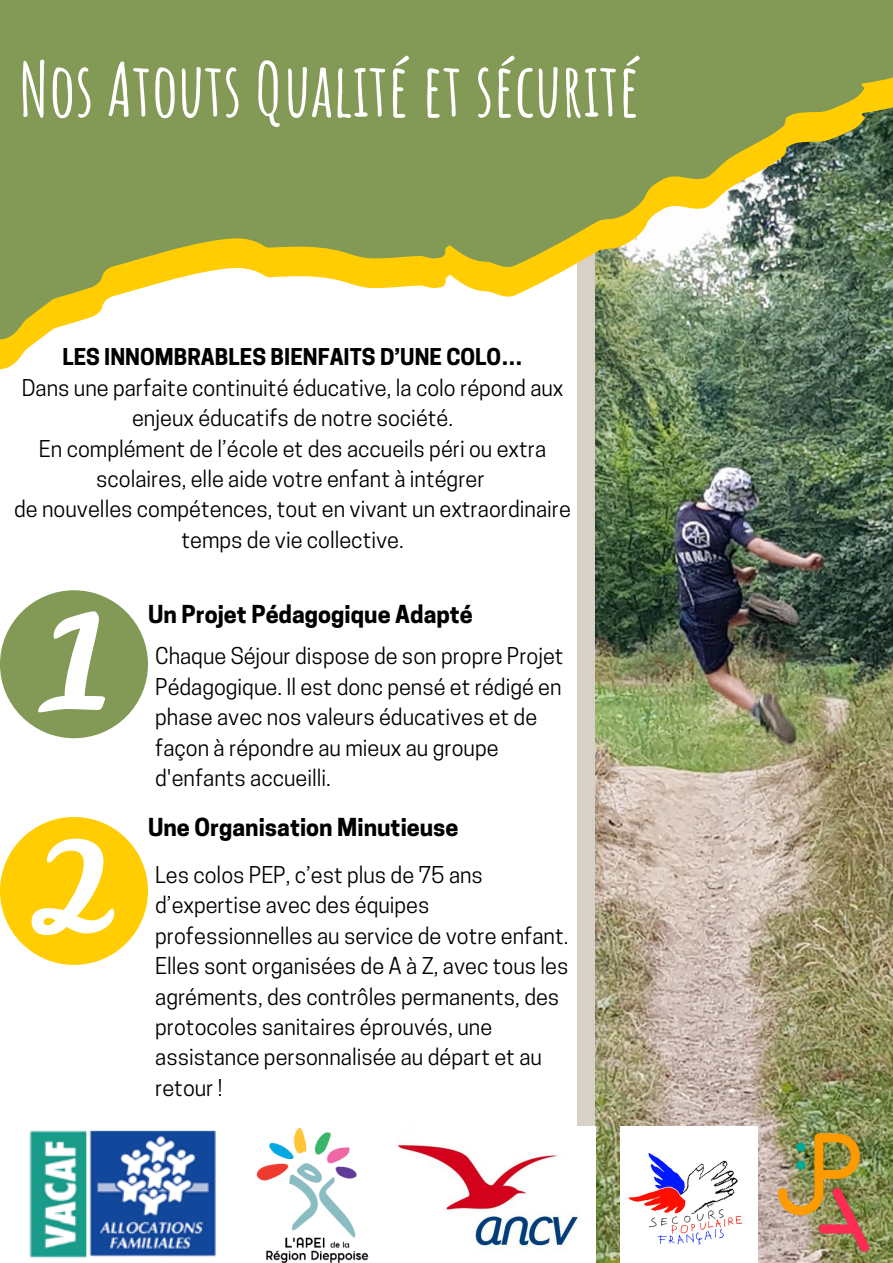
<style>
.page{position:relative;width:893px;height:1263px;background:#fff}
.page>*{position:absolute;margin:0;border:0;box-sizing:border-box;transform-origin:0 0}
.t1{font:700 73.5px "Amatic SC";color:#fff}
.t2{font:700 23.25px "Cooper Hewitt";color:#000}
.t3{font:21.75px/30.4px "Cooper Hewitt";color:#000}
.t4{font:700 21.75px "Cooper Hewitt";color:#000}
</style>
<div class="page">
<div style="left:576px;top:216px;width:268px;height:1042px;background:#d8d1c8"></div>
<img style="left:595px;top:451px;width:298px;height:812px">
<svg style="left:576px;top:422px;width:317px;height:29px;background:#6a835f"></svg>
<svg style="left:0;top:0;width:893px;height:422px;fill:#839956"></svg>
<img style="left:29px;top:1130px;width:187px;height:128px">
<img style="left:757px;top:1124px;width:136px;height:136px">
<img style="left:256px;top:1127px;width:113px;height:136px">
<img style="left:397px;top:1127px;width:198px;height:131px">
<img style="left:621px;top:1127px;width:136px;height:136px">
<svg style="left:0;top:590px;width:148px;height:148px"></svg>
<svg style="left:0;top:817px;width:148px;height:148px"></svg>
<h1 class="t1" style="left:19px;top:42px;width:622px">Nos Atouts Qualité et sécurité</h1>
<p class="t4" style="left:62px;top:349px;width:462px">LES INNOMBRABLES BIENFAITS D’UNE COLO…</p>
<p class="t3" style="left:14px;top:375px;width:558px;text-align:center">Dans une parfaite continuité éducative, la colo répond aux enjeux éducatifs de notre société.<br>En complément de l’école et des accueils péri ou extra scolaires, elle aide votre enfant à intégrer<br>de nouvelles compétences, tout en vivant un extraordinaire temps de vie collective.</p>
<p class="t2" style="left:148px;top:606px;width:326px">Un Projet Pédagogique Adapté</p>
<p class="t3" style="left:155px;top:644px;width:410px">Chaque Séjour dispose de son propre Projet Pédagogique. Il est donc pensé et rédigé en phase avec nos valeurs éducatives et de façon à répondre au mieux au groupe d'enfants accueilli.</p>
<p class="t2" style="left:148px;top:818px;width:312px">Une Organisation Minutieuse</p>
<p class="t3" style="left:155px;top:862px;width:415px">Les colos PEP, c’est plus de 75 ans d’expertise avec des équipes professionnelles au service de votre enfant.<br>Elles sont organisées de A à Z, avec tous les agréments, des contrôles permanents, des protocoles sanitaires éprouvés, une assistance personnalisée au départ et au retour !</p>
</div>
